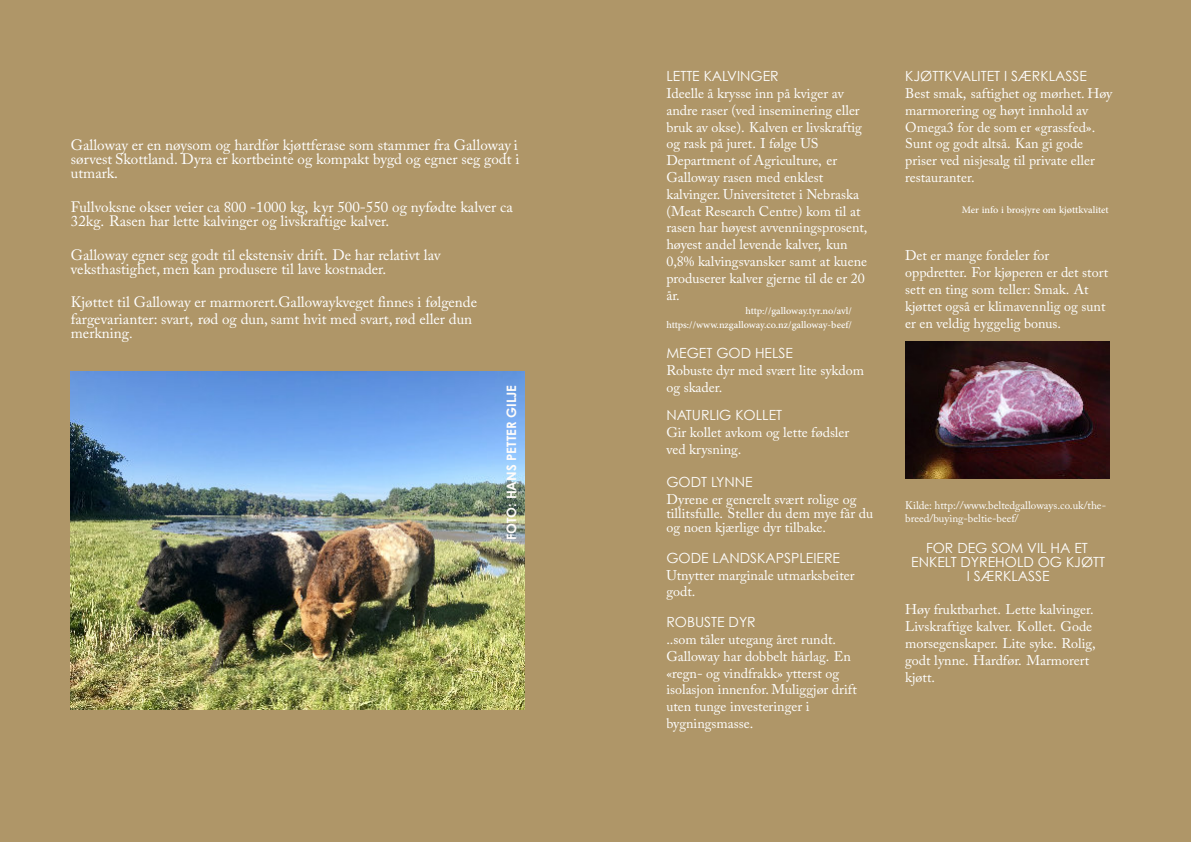
<style>
.page{position:relative;width:1191px;height:842px;background:#af9668}
.page>*{position:absolute;margin:0;border:0;box-sizing:border-box;transform-origin:0 0}
.t1{font:15px/14px "Adobe Caslon Pro";color:#fff}
.t2{font:14px/16.8px "Adobe Caslon Pro";color:#fff}
.t3{font:14px/14px "Century Gothic";color:#fff;text-align:center}
.t4{font:14px/14px "Adobe Arabic";color:#fff;text-align:right}
.t5{font:700 13px "Century Gothic";color:#fffcfa}
.t6{font:11px/13.2px "Adobe Caslon Pro";color:#fff}
.s1{font-size:14px}
</style>
<div class="page">
<img style="left:905px;top:342px;width:204px;height:137px">
<img style="left:71px;top:371px;width:453px;height:338px">
<p class="t1" style="left:71px;top:140px;width:450px;text-align:justify">Galloway er en nøysom og hardfør kjøttferase som stammer fra Galloway i sørvest Skottland. Dyra er kortbeinte og kompakt bygd og egner seg godt i utmark.</p>
<p class="t1" style="left:71px;top:201px;width:443px">Fullvoksne okser veier ca 800 -1000 kg, kyr 500-550 og nyfødte kalver ca<br>32kg. Rasen har lette kalvinger og livskraftige kalver.</p>
<p class="t1" style="left:71px;top:249px;width:371px">Galloway egner seg godt til ekstensiv drift. De har relativt lav veksthastighet, men kan produsere til lave kostnader.</p>
<p class="t1" style="left:71px;top:295px;width:408px;line-height:16.8px">Kjøttet til Galloway er marmorert.Gallowaykveget finnes i følgende fargevarianter: svart, rød og dun, samt hvit med svart, rød eller dun</p>
<p class="t1" style="left:71px;top:327px;width:63px">merkning<span class="s1">.</span></p>
<p class="t5" style="left:506px;top:540px;width:157px;rotate:-90deg">FOTO: HANS PETTER GILJE</p>
<p class="t3" style="left:666px;top:70px;width:114px">LETTE KALVINGER</p>
<p class="t2" style="left:666px;top:86px;width:203px">Ideelle å krysse inn på kviger av andre raser (ved inseminering eller bruk av okse). Kalven er livskraftig og rask på juret. I følge US<br>Department of Agriculture, er<br>Galloway rasen med enklest kalvinger. Universitetet i Nebraska (Meat Research Centre) kom til at rasen har høyest avvenningsprosent, høyest andel levende kalver, kun<br>0,8% kalvingsvansker samt at kuene produserer kalver gjerne til de er 20 år.</p>
<p class="t4" style="left:666px;top:304px;width:187px">http://galloway.tyr.no/avl/ https://www.nzgalloway.co.nz/galloway-beef/</p>
<p class="t3" style="left:666px;top:348px;width:128px">MEGET GOD HELSE</p>
<p class="t2" style="left:666px;top:363px;width:199px">Robuste dyr med svært lite sykdom og skader.</p>
<p class="t3" style="left:666px;top:409px;width:117px">NATURLIG KOLLET</p>
<p class="t2" style="left:666px;top:425px;width:184px">Gir kollet avkom og lette fødsler ved krysning.</p>
<p class="t3" style="left:666px;top:476px;width:88px">GODT LYNNE</p>
<p class="t2" style="left:666px;top:494px;width:208px;line-height:14px">Dyrene er generelt svært rolige og tillitsfulle. Steller du dem mye får du og noen kjærlige dyr tilbake.</p>
<p class="t3" style="left:666px;top:552px;width:175px">GODE LANDSKAPSPLEIERE</p>
<p class="t2" style="left:666px;top:568px;width:190px">Utnytter marginale utmarksbeiter godt.</p>
<p class="t3" style="left:666px;top:616px;width:91px">ROBUSTE DYR</p>
<p class="t2" style="left:666px;top:632px;width:192px">..som tåler utegang året rundt.<br>Galloway har dobbelt hårlag. En «regn- og vindfrakk» ytterst og isolasjon innenfor. Muliggjør drift uten tunge investeringer i bygningsmasse.</p>
<p class="t3" style="left:905px;top:70px;width:183px">KJØTTKVALITET I SÆRKLASSE</p>
<p class="t2" style="left:905px;top:86px;width:208px">Best smak, saftighet og mørhet. Høy marmorering og høyt innhold av<br>Omega3 for de som er «grassfed».<br>Sunt og godt altså. Kan gi gode priser ved nisjesalg til private eller restauranter.</p>
<p class="t4" style="left:961px;top:203px;width:148px">Mer info i brosjyre om kjøttkvalitet</p>
<p class="t2" style="left:905px;top:249px;width:204px">Det er mange fordeler for oppdretter. For kjøperen er det stort sett en ting som teller: Smak. At kjøttet også er klimavennlig og sunt er en veldig hyggelig bonus.</p>
<p class="t6" style="left:905px;top:500px;width:202px">Kilde: http://www.beltedgalloways.co.uk/the&shy;breed/buying-beltie-beef/</p>
<p class="t3" style="left:911px;top:542px;width:195px">FOR DEG SOM VIL HA ET<br>ENKELT DYREHOLD OG KJØTT<br>I SÆRKLASSE</p>
<p class="t2" style="left:905px;top:603px;width:192px">Høy fruktbarhet. Lette kalvinger.<br>Livskraftige kalver. Kollet. Gode morsegenskaper. Lite syke. Rolig, godt lynne. Hardfør. Marmorert kjøtt.</p>
</div>
